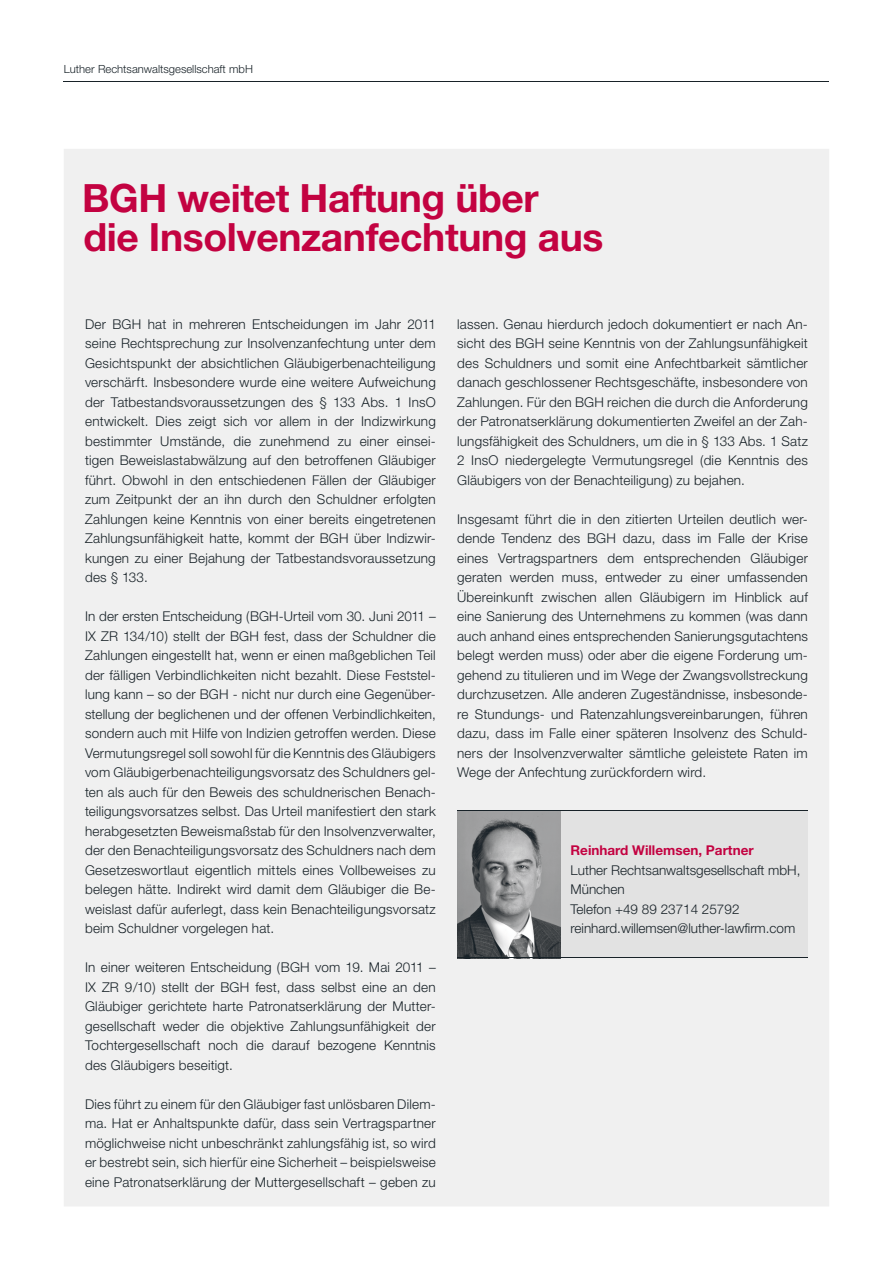
<style>
.page{position:relative;width:893px;height:1263px;background:#fff}
.page>*{position:absolute;margin:0;border:0;box-sizing:border-box;transform-origin:0 0}
.t1{font:700 39px/39px "Helvetica Neue";letter-spacing:-.01em;color:#c30241}
.t2{font:300 13.5px/19.5px "Helvetica Neue";letter-spacing:.015em;color:#182228;text-align:justify}
.t3{font:700 13.5px "Helvetica Neue";color:#c30241}
.t4{font:300 11.25px "Helvetica Neue";color:#182228}
</style>
<div class="page">
<div style="left:64px;top:149px;width:765px;height:1057px;background:#f0f0f0"></div>
<hr style="left:64px;top:81px;width:765px;height:1px;background:#182228">
<div style="left:457px;top:810px;width:351px;height:148px;background:#e2e2e2"></div>
<img style="left:457px;top:811px;width:103px;height:146px">
<hr style="left:457px;top:957px;width:351px;height:1px;background:#182228">
<hr style="left:457px;top:810px;width:351px;height:1px;background:#182228">
<p class="t4" style="left:64px;top:62px;width:191px">Luther Rechtsanwaltsgesellschaft mbH</p>
<h1 class="t1" style="left:82px;top:178px;width:523px">BGH weitet Haftung über die Insolvenzanfechtung aus</h1>
<p class="t2" style="left:85px;top:314px;width:352px">Der BGH hat in mehreren Entscheidungen im Jahr 2011 seine Rechtsprechung zur Insolvenzanfechtung unter dem Gesichtspunkt der absichtlichen Gläubigerbenachteiligung verschärft. Insbesondere wurde eine weitere Aufweichung der Tatbestandsvoraussetzungen des § 133 Abs. 1 InsO entwickelt. Dies zeigt sich vor allem in der Indizwirkung bestimmter Umstände, die zunehmend zu einer einsei&shy;tigen Beweislastabwälzung auf den betroffenen Gläubiger führt. Obwohl in den entschiedenen Fällen der Gläubiger zum Zeitpunkt der an ihn durch den Schuldner erfolgten Zahlungen keine Kenntnis von einer bereits eingetretenen Zahlungsunfähigkeit hatte, kommt der BGH über Indizwir&shy;kungen zu einer Bejahung der Tatbestandsvoraussetzung des § 133.</p>
<p class="t2" style="left:85px;top:606px;width:352px">In der ersten Entscheidung (BGH-Urteil vom 30. Juni 2011 – IX ZR 134/10) stellt der BGH fest, dass der Schuldner die Zahlungen eingestellt hat, wenn er einen maßgeblichen Teil der fälligen Verbindlichkeiten nicht bezahlt. Diese Feststel&shy;lung kann – so der BGH - nicht nur durch eine Gegenüber&shy;stellung der beglichenen und der offenen Verbindlichkeiten, sondern auch mit Hilfe von Indizien getroffen werden. Diese Vermutungsregel soll sowohl für die Kenntnis des Gläubigers vom Gläubigerbenachteiligungsvorsatz des Schuldners gel&shy;ten als auch für den Beweis des schuldnerischen Benach&shy;teiligungsvorsatzes selbst. Das Urteil manifestiert den stark herabgesetzten Beweismaßstab für den Insolvenzverwalter, der den Benachteiligungsvorsatz des Schuldners nach dem Gesetzeswortlaut eigentlich mittels eines Vollbeweises zu belegen hätte. Indirekt wird damit dem Gläubiger die Be&shy;weislast dafür auferlegt, dass kein Benachteiligungsvorsatz beim Schuldner vorgelegen hat.</p>
<p class="t2" style="left:85px;top:957px;width:352px">In einer weiteren Entscheidung (BGH vom 19. Mai 2011 – IX ZR 9/10) stellt der BGH fest, dass selbst eine an den Gläubiger gerichtete harte Patronatserklärung der Mutter&shy;gesellschaft weder die objektive Zahlungsunfähigkeit der Tochtergesellschaft noch die darauf bezogene Kenntnis des Gläubigers beseitigt.</p>
<p class="t2" style="left:85px;top:1094px;width:352px">Dies führt zu einem für den Gläubiger fast unlösbaren Dilem&shy;ma. Hat er Anhaltspunkte dafür, dass sein Vertragspartner möglichweise nicht unbeschränkt zahlungsfähig ist, so wird er bestrebt sein, sich hierfür eine Sicherheit – beispielsweise eine Patronatserklärung der Muttergesellschaft – geben zu</p>
<p class="t2" style="left:457px;top:314px;width:352px">lassen. Genau hierdurch jedoch dokumentiert er nach An&shy;sicht des BGH seine Kenntnis von der Zahlungsunfähigkeit des Schuldners und somit eine Anfechtbarkeit sämtlicher danach geschlossener Rechtsgeschäfte, insbesondere von Zahlungen. Für den BGH reichen die durch die Anforderung der Patronatserklärung dokumentierten Zweifel an der Zah&shy;lungsfähigkeit des Schuldners, um die in § 133 Abs. 1 Satz 2 InsO niedergelegte Vermutungsregel (die Kenntnis des Gläubigers von der Benachteiligung) zu bejahen.</p>
<p class="t2" style="left:457px;top:509px;width:352px">Insgesamt führt die in den zitierten Urteilen deutlich wer&shy;dende Tendenz des BGH dazu, dass im Falle der Krise eines Vertragspartners dem entsprechenden Gläubiger geraten werden muss, entweder zu einer umfassenden Übereinkunft zwischen allen Gläubigern im Hinblick auf eine Sanierung des Unternehmens zu kommen (was dann auch anhand eines entsprechenden Sanierungsgutachtens belegt werden muss) oder aber die eigene Forderung um&shy;gehend zu titulieren und im Wege der Zwangsvollstreckung durchzusetzen. Alle anderen Zugeständnisse, insbesonde&shy;re Stundungs- und Ratenzahlungsvereinbarungen, führen dazu, dass im Falle einer späteren Insolvenz des Schuld&shy;ners der Insolvenzverwalter sämtliche geleistete Raten im Wege der Anfechtung zurückfordern wird.</p>
<p class="t3" style="left:570px;top:842px;width:185px">Reinhard Willemsen, Partner</p>
<p class="t2" style="left:570px;top:860px;width:232px;text-align:left">Luther Rechtsanwaltsgesellschaft mbH,<br>München<br>Telefon +49 89 23714 25792 reinhard.willemsen@luther-lawfirm.com</p>
</div>
